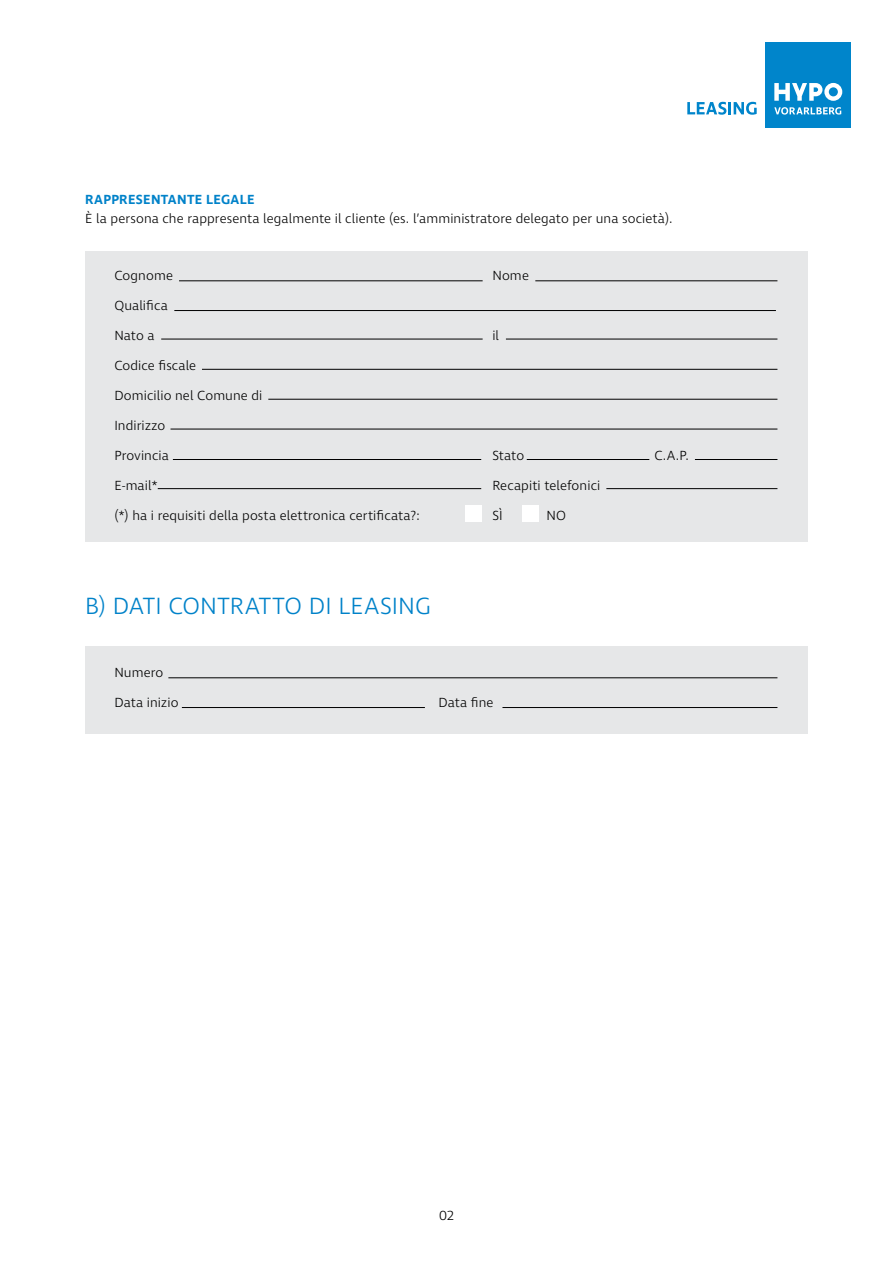
<style>
.page{position:relative;width:893px;height:1263px;background:#fff}
.page>*{position:absolute;margin:0;border:0;box-sizing:border-box;transform-origin:0 0}
.t1{font:300 24px "Ingra";letter-spacing:.005em;color:#0082c9}
.t2{font:300 13.5px "Ingra";letter-spacing:.005em;color:#000}
.t3{font:600 13.5px "Ingra";letter-spacing:.02em;color:#0082c9}
</style>
<div class="page">
<svg style="left:687px;top:102px;width:70px;height:13px"></svg>
<div style="left:765px;top:43px;width:85px;height:85px;background:#0085cb"></div>
<svg style="left:774px;top:107px;width:67px;height:8px"></svg>
<svg style="left:774px;top:83px;width:68px;height:18px"></svg>
<div style="left:85px;top:251px;width:723px;height:291px;background:#e6e7e8"></div>
<div style="left:85px;top:646px;width:723px;height:87px;background:#e6e7e8"></div>
<hr style="left:179px;top:281px;width:304px;height:1px;background:#000">
<hr style="left:168px;top:677px;width:609px;height:1px;background:#000">
<hr style="left:161px;top:339px;width:322px;height:1px;background:#000">
<hr style="left:174px;top:310px;width:602px;height:1px;background:#000">
<hr style="left:182px;top:707px;width:243px;height:1px;background:#000">
<hr style="left:502px;top:707px;width:275px;height:1px;background:#000">
<hr style="left:202px;top:369px;width:575px;height:1px;background:#000">
<hr style="left:171px;top:429px;width:606px;height:1px;background:#000">
<hr style="left:173px;top:459px;width:308px;height:1px;background:#000">
<hr style="left:158px;top:488px;width:323px;height:1px;background:#000">
<hr style="left:606px;top:488px;width:171px;height:1px;background:#000">
<hr style="left:527px;top:459px;width:122px;height:1px;background:#000">
<hr style="left:695px;top:459px;width:82px;height:1px;background:#000">
<hr style="left:268px;top:399px;width:509px;height:1px;background:#000">
<hr style="left:506px;top:339px;width:271px;height:1px;background:#000">
<hr style="left:535px;top:281px;width:242px;height:1px;background:#000">
<div style="left:465px;top:505px;width:17px;height:17px;background:#fff"></div>
<div style="left:522px;top:505px;width:16px;height:17px;background:#fff"></div>
<p class="t3" style="left:85px;top:191px;width:171px">RAPPRESENTANTE LEGALE</p>
<p class="t2" style="left:85px;top:210px;width:589px">È la persona che rappresenta legalmente il cliente (es. l’amministratore delegato per una società).</p>
<p class="t2" style="left:114px;top:267px;width:60px">Cognome</p>
<p class="t2" style="left:492px;top:267px;width:38px">Nome</p>
<p class="t2" style="left:114px;top:297px;width:55px">Qualifica</p>
<p class="t2" style="left:114px;top:327px;width:42px">Nato a</p>
<p class="t2" style="left:492px;top:327px;width:8px">il</p>
<p class="t2" style="left:114px;top:357px;width:83px">Codice fiscale</p>
<p class="t2" style="left:114px;top:387px;width:150px">Domicilio nel Comune di</p>
<p class="t2" style="left:114px;top:417px;width:52px">Indirizzo</p>
<p class="t2" style="left:114px;top:447px;width:56px">Provincia</p>
<p class="t2" style="left:492px;top:447px;width:33px">Stato</p>
<p class="t2" style="left:654px;top:447px;width:36px">C.A.P.</p>
<p class="t2" style="left:114px;top:477px;width:45px">E-mail*</p>
<p class="t2" style="left:492px;top:477px;width:109px">Recapiti telefonici</p>
<p class="t2" style="left:114px;top:507px;width:307px">(*) ha i requisiti della posta elettronica certificata?:</p>
<p class="t2" style="left:492px;top:507px;width:12px">SÌ</p>
<p class="t2" style="left:546px;top:507px;width:21px">NO</p>
<h1 class="t1" style="left:85px;top:591px;width:347px">B) DATI CONTRATTO DI LEASING</h1>
<p class="t2" style="left:114px;top:664px;width:50px">Numero</p>
<p class="t2" style="left:114px;top:694px;width:66px">Data inizio</p>
<p class="t2" style="left:438px;top:694px;width:57px">Data fine</p>
<p class="t2" style="left:439px;top:1207px;width:16px">02</p>
</div>
